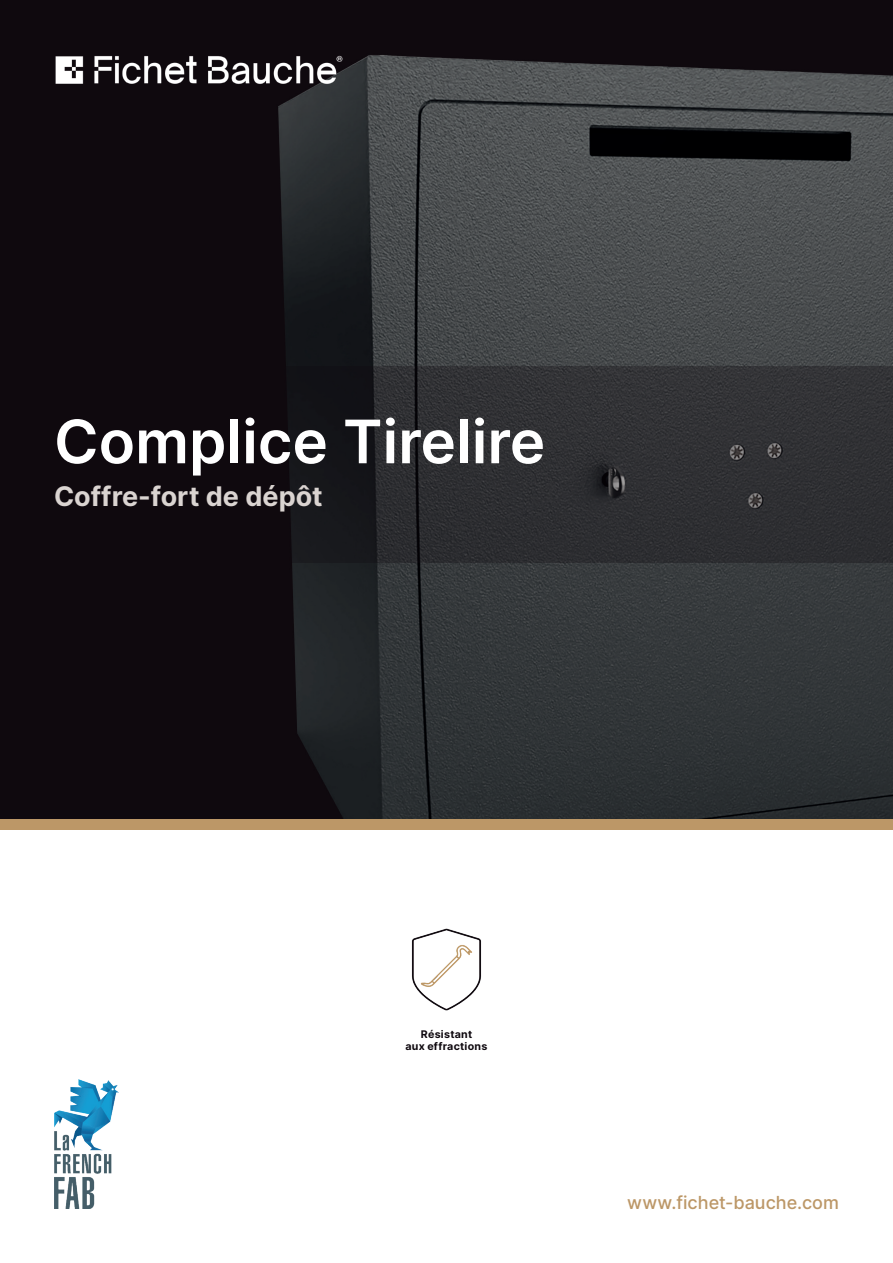
<style>
.page{position:relative;width:893px;height:1263px;background:#fff}
.page>*{position:absolute;margin:0;border:0;box-sizing:border-box;transform-origin:0 0}
.t1{font:600 60px "Inter";color:#fff}
.t2{font:700 27px "Inter";color:#dad4d1}
.t3{font:500 18px "Inter";color:#bc9767}
.t4{font:700 10.5px/12px "Inter";letter-spacing:.025em;color:#0f090f;text-align:center}
</style>
<div class="page">
<div style="left:0;top:804px;width:893px;height:26px;background:#bc9767"></div>
<img style="left:0;top:0;width:893px;height:819px">
<img style="left:54px;top:1079px;width:64px;height:130px">
<img style="left:411px;top:928px;width:71px;height:83px">
<svg style="left:0;top:366px;width:893px;height:197px;background:#222024"></svg>
<img style="left:54px;top:54px;width:290px;height:32px">
<h1 class="t1" style="left:54px;top:397px;width:493px">Complice Tirelire</h1>
<h2 class="t2" style="left:54px;top:476px;width:270px">Coffre-fort de dépôt</h2>
<p class="t4" style="left:405px;top:1028px;width:84px">Résistant<br>aux effractions</p>
<h3 class="t3" style="left:627px;top:1189px;width:213px">www.fichet-bauche.com</h3>
</div>
